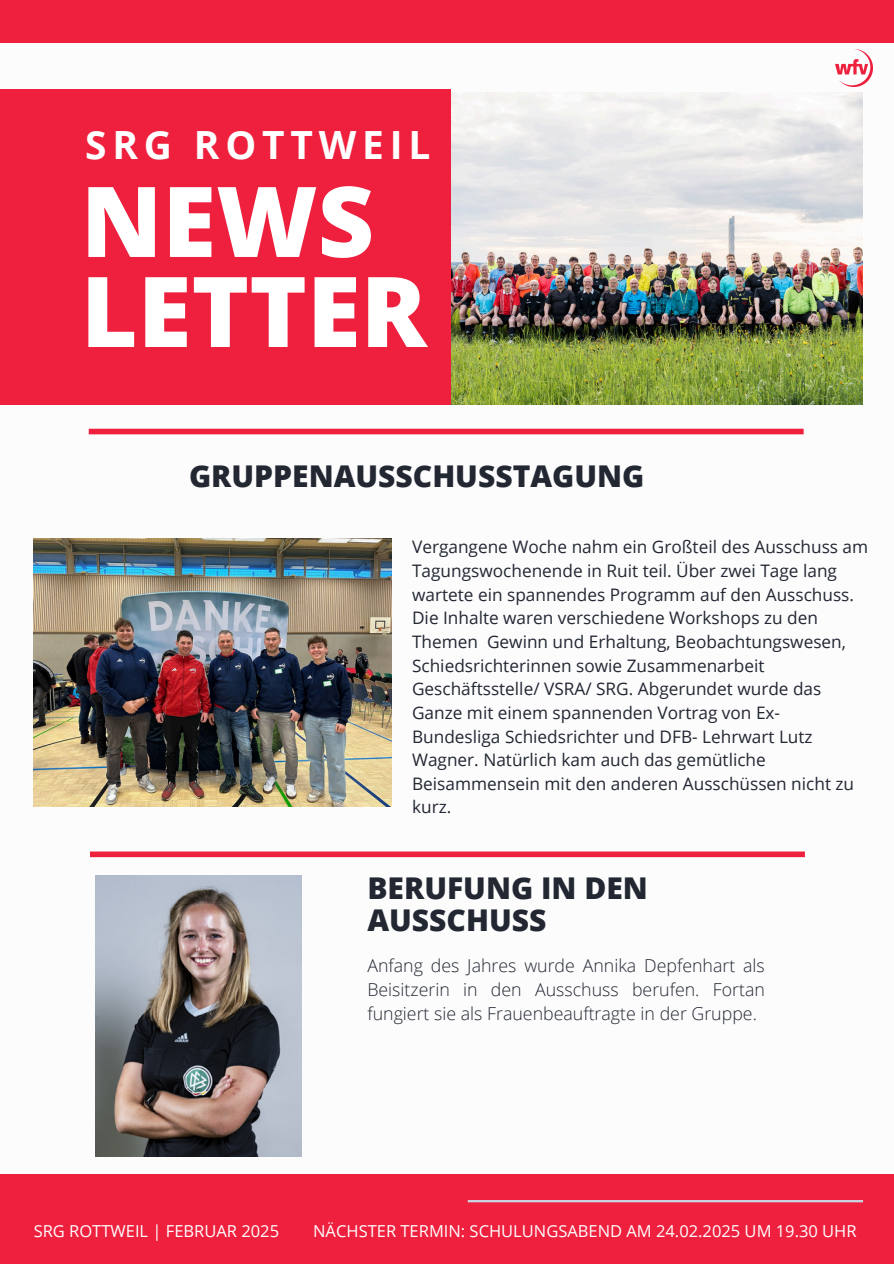
<style>
.page{position:relative;width:894px;height:1264px;background:#fff}
.page>*{position:absolute;margin:0;border:0;box-sizing:border-box;transform-origin:0 0}
.t1{font:800 97.8px/90px "Open Sans";color:#fff}
.t2{font:700 38.85px "Open Sans";letter-spacing:.15em;color:#fff}
.t3{font:800 30px/31.5px "Open Sans";color:#222732}
.t4{font:300 17.7px/24.3px "Open Sans";color:#222732;text-align:justify}
.t5{font:17.25px/23.7px "Open Sans";color:#222732}
.t6{font:16.5px "Open Sans";color:#fff}
</style>
<div class="page">
<div style="left:0;top:1174px;width:893px;height:89px;background:#ee203e"></div>
<img style="left:451px;top:93px;width:411px;height:311px">
<div style="left:0;top:89px;width:451px;height:316px;background:#ee203e"></div>
<div style="left:89px;top:429px;width:714px;height:5px;background:#ee203e"></div>
<div style="left:90px;top:851px;width:714px;height:6px;background:#ee203e"></div>
<hr style="left:467px;top:1199px;width:395px;height:3px;background:#cad8e6">
<div style="left:0;top:0;width:893px;height:43px;background:#ee203e"></div>
<img style="left:835px;top:49px;width:37px;height:37px">
<img style="left:34px;top:538px;width:357px;height:268px">
<img style="left:95px;top:875px;width:206px;height:281px">
<h2 class="t2" style="left:85px;top:117px;width:347px">SRG ROTTWEIL</h2>
<p class="t1" style="left:81px;top:174px;width:347px">NEWS<br>LETTER</p>
<p class="t3" style="left:189px;top:459px;width:456px">GRUPPENAUSSCHUSSTAGUNG</p>
<h1 class="t5" style="left:412px;top:535px;width:457px">Vergangene Woche nahm ein Großteil des Ausschuss am Tagungswochenende in Ruit teil. Über zwei Tage lang wartete ein spannendes Programm auf den Ausschuss.<br>Die Inhalte waren verschiedene Workshops zu den Themen Gewinn und Erhaltung, Beobachtungswesen, Schiedsrichterinnen sowie Zusammenarbeit Geschäftsstelle/ VSRA/ SRG. Abgerundet wurde das Ganze mit einem spannenden Vortrag von Ex-Bundesliga Schiedsrichter und DFB- Lehrwart Lutz Wagner. Natürlich kam auch das gemütliche Beisammensein mit den anderen Ausschüssen nicht zu kurz.</h1>
<p class="t3" style="left:367px;top:871px;width:282px">BERUFUNG IN DEN<br>AUSSCHUSS</p>
<h3 class="t4" style="left:367px;top:952px;width:399px">Anfang des Jahres wurde Annika Depfenhart als Beisitzerin in den Ausschuss berufen. Fortan fungiert sie als Frauenbeauftragte in der Gruppe.</h3>
<p class="t6" style="left:34px;top:1219px;width:247px">SRG ROTTWEIL | FEBRUAR 2025</p>
<p class="t6" style="left:313px;top:1219px;width:545px">NÄCHSTER TERMIN: SCHULUNGSABEND AM 24.02.2025 UM 19.30 UHR</p>
</div>
